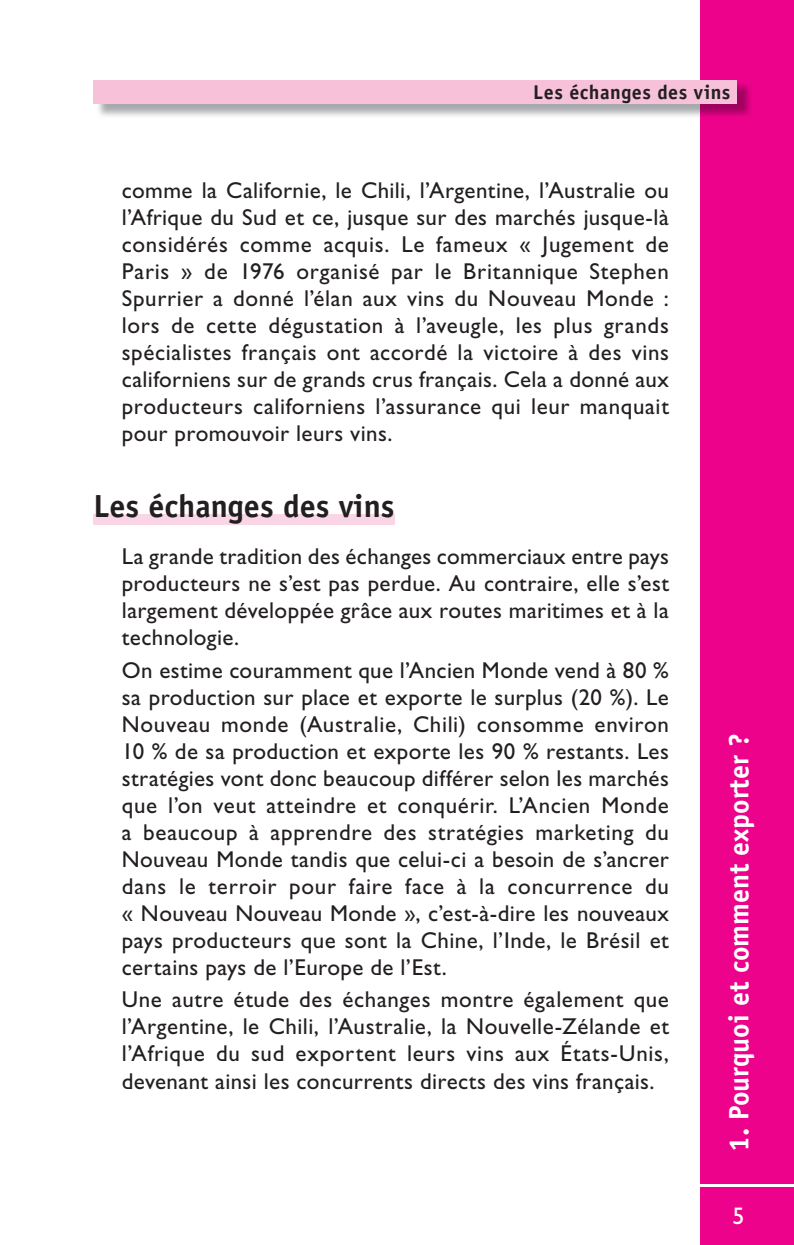
<style>
.page{position:relative;width:794px;height:1245px;background:#fff}
.page>*{position:absolute;margin:0;border:0;box-sizing:border-box;transform-origin:0 0}
.t1{font:700 32px "Officina Sans Std";color:#231f20}
.t2{font:700 28px "Officina Sans Std";color:#fff}
.t3{font:24px "Gill Sans Std";color:#fff}
.t4{font:23px/27px "Gill Sans Std";letter-spacing:.015em;color:#231f20;text-align:justify}
.t5{font:700 20px "Officina Sans Std";letter-spacing:.025em;color:#231f20}
</style>
<div class="page">
<div style="left:700px;top:0;width:94px;height:1245px;background:#ed028c"></div>
<img style="left:98px;top:84px;width:652px;height:32px">
<div style="left:94px;top:81px;width:643px;height:23px;background:#f7c1d9"></div>
<hr style="left:696px;top:1184px;width:98px;height:2px;background:#fff">
<div style="left:93px;top:514px;width:301px;height:10px;background:#fad5e5"></div>
<p class="t5" style="left:533px;top:80px;width:198px">Les échanges des vins</p>
<p class="t4" style="left:122px;top:177px;width:549px">comme la Californie, le Chili, l’Argentine, l’Australie ou l’Afrique du Sud et ce, jusque sur des marchés jusque-là considérés comme acquis. Le fameux « Jugement de Paris » de 1976 organisé par le Britannique Stephen Spurrier a donné l’élan aux vins du Nouveau Monde : lors de cette dégustation à l’aveugle, les plus grands spécialistes français ont accordé la victoire à des vins californiens sur de grands crus français. Cela a donné aux producteurs californiens l’assurance qui leur manquait pour promouvoir leurs vins.</p>
<h1 class="t1" style="left:93px;top:486px;width:303px">Les échanges des vins</h1>
<p class="t4" style="left:122px;top:543px;width:549px">La grande tradition des échanges commerciaux entre pays producteurs ne s’est pas perdue. Au contraire, elle s’est largement développée grâce aux routes maritimes et à la technologie.</p>
<p class="t4" style="left:122px;top:656px;width:549px">On estime couramment que l’Ancien Monde vend à 80 % sa production sur place et exporte le surplus (20 %). Le Nouveau monde (Australie, Chili) consomme environ 10 % de sa production et exporte les 90 % restants. Les stratégies vont donc beaucoup différer selon les marchés que l’on veut atteindre et conquérir. L’Ancien Monde a beaucoup à apprendre des stratégies marketing du Nouveau Monde tandis que celui-ci a besoin de s’ancrer dans le terroir pour faire face à la concurrence du « Nouveau Nouveau Monde », c’est-à-dire les nouveaux pays producteurs que sont la Chine, l’Inde, le Brésil et certains pays de l’Europe de l’Est.</p>
<p class="t4" style="left:122px;top:986px;width:549px">Une autre étude des échanges montre également que l’Argentine, le Chili, l’Australie, la Nouvelle-Zélande et l’Afrique du sud exportent leurs vins aux États-Unis, devenant ainsi les concurrents directs des vins français.</p>
<p class="t2" style="left:721px;top:1151px;width:420px;rotate:-90deg">1. Pourquoi et comment exporter ?</p>
<p class="t3" style="left:732px;top:1202px;width:13px">5</p>
</div>
